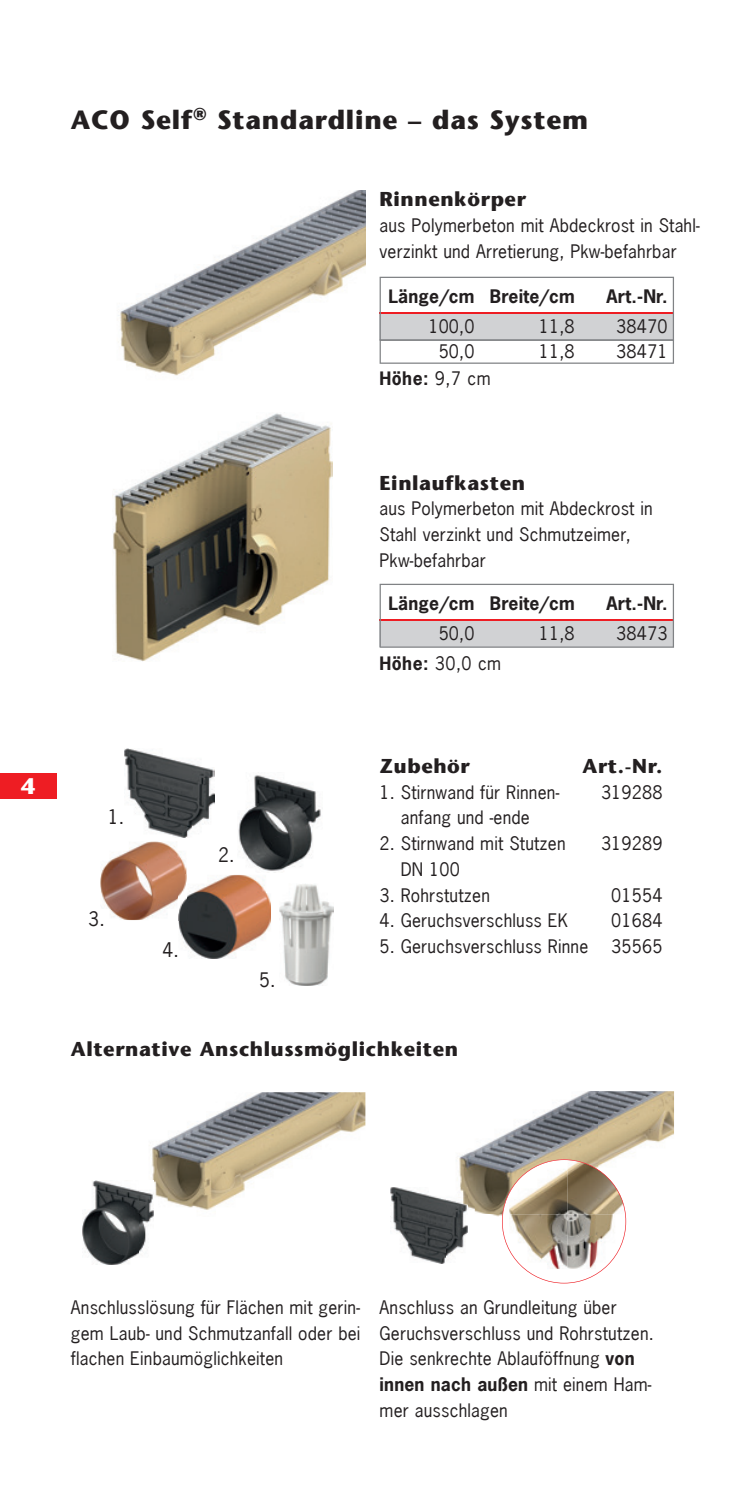
<style>
.page{position:relative;width:745px;height:1489px;background:#fff}
.page>*{position:absolute;margin:0;border:0;box-sizing:border-box;transform-origin:0 0}
.t1{font:700 26.25px "Stone Sans";letter-spacing:.03em;color:#231f20}
.t2{font:700 22.5px "Stone Sans";color:#fff}
.t3{font:700 20px "Stone Sans";letter-spacing:.03em;color:#231f20}
.t4{font:18.75px "News Gothic";color:#231f20}
.t5{font:17.5px/25.8px "News Gothic";letter-spacing:.01em;color:#231f20}
.t6{font:700 17.5px "News Gothic";letter-spacing:.01em;color:#231f20}
.s1{font-weight:400}
.s2{font-weight:700}
</style>
<div class="page">
<img style="left:118px;top:190px;width:247px;height:186px">
<img style="left:112px;top:413px;width:220px;height:248px">
<img style="left:152px;top:1092px;width:213px;height:125px">
<img style="left:459px;top:1091px;width:214px;height:142px">
<div style="left:0;top:772px;width:57px;height:26px;background:#ee1d23"></div>
<svg style="left:379px;top:277px;width:294px;height:87px"></svg>
<svg style="left:379px;top:583px;width:294px;height:64px"></svg>
<img style="left:125px;top:748px;width:90px;height:89px">
<img style="left:178px;top:874px;width:93px;height:84px">
<img style="left:279px;top:884px;width:54px;height:101px">
<img style="left:100px;top:841px;width:86px;height:79px">
<img style="left:178px;top:874px;width:8px;height:46px">
<svg style="left:501px;top:1159px;width:124px;height:124px"></svg>
<img style="left:82px;top:1180px;width:71px;height:83px">
<img style="left:390px;top:1186px;width:77px;height:77px">
<img style="left:238px;top:775px;width:83px;height:96px">
<p class="t2" style="left:21px;top:772px;width:16px">4</p>
<h1 class="t1" style="left:71px;top:104px;width:518px">ACO Self<sup>®</sup> Standardline – das System</h1>
<p class="t3" style="left:379px;top:187px;width:148px">Rinnenkörper</p>
<p class="t5" style="left:379px;top:212px;width:321px">aus Polymerbeton mit Abdeckrost in Stahl&shy;verzinkt und Arretierung, Pkw-befahrbar</p>
<p class="t6" style="left:388px;top:284px;width:188px">Länge/cm Breite/cm</p>
<p class="t6" style="left:606px;top:284px;width:62px">Art.-Nr.</p>
<p class="t5" style="left:428px;top:313px;width:48px">100,0</p>
<p class="t5" style="left:538px;top:313px;width:37px">11,8</p>
<p class="t5" style="left:616px;top:313px;width:53px">38470</p>
<p class="t5" style="left:438px;top:338px;width:37px">50,0</p>
<p class="t5" style="left:538px;top:338px;width:37px">11,8</p>
<p class="t5" style="left:616px;top:338px;width:53px">38471</p>
<p class="t6" style="left:379px;top:367px;width:112px">Höhe: <span class="s1">9,7 cm</span></p>
<p class="t3" style="left:379px;top:470px;width:147px">Einlaufkasten</p>
<p class="t5" style="left:379px;top:495px;width:274px">aus Polymerbeton mit Abdeckrost in<br>Stahl verzinkt und Schmutzeimer,<br>Pkw-befahrbar</p>
<p class="t6" style="left:388px;top:591px;width:188px">Länge/cm Breite/cm</p>
<p class="t6" style="left:606px;top:591px;width:62px">Art.-Nr.</p>
<p class="t5" style="left:438px;top:620px;width:37px">50,0</p>
<p class="t5" style="left:538px;top:620px;width:37px">11,8</p>
<p class="t5" style="left:616px;top:620px;width:53px">38473</p>
<p class="t4" style="left:108px;top:805px;width:18px">1.</p>
<p class="t4" style="left:88px;top:906px;width:18px">3.</p>
<p class="t4" style="left:162px;top:938px;width:18px">4.</p>
<p class="t4" style="left:218px;top:843px;width:18px">2.</p>
<p class="t4" style="left:259px;top:967px;width:18px">5.</p>
<p class="t5" style="left:379px;top:650px;width:123px"><span class="s2">Höhe:</span> 30,0 cm</p>
<p class="t3" style="left:379px;top:754px;width:92px">Zubehör</p>
<p class="t3" style="left:582px;top:754px;width:81px">Art.-Nr.</p>
<p class="t5" style="left:379px;top:779px;width:181px">1. Stirnwand für Rinnen-</p>
<p class="t5" style="left:600px;top:779px;width:63px">319288</p>
<p class="t5" style="left:400px;top:804px;width:130px">anfang und -ende</p>
<p class="t5" style="left:379px;top:830px;width:187px">2. Stirnwand mit Stutzen</p>
<p class="t5" style="left:600px;top:830px;width:63px">319289</p>
<p class="t5" style="left:400px;top:856px;width:60px">DN 100</p>
<p class="t5" style="left:379px;top:882px;width:112px">3. Rohrstutzen</p>
<p class="t5" style="left:611px;top:882px;width:53px">01554</p>
<p class="t5" style="left:379px;top:907px;width:190px">4. Geruchsverschluss EK</p>
<p class="t5" style="left:611px;top:907px;width:53px">01684</p>
<p class="t5" style="left:379px;top:933px;width:210px">5. Geruchsverschluss Rinne</p>
<p class="t5" style="left:611px;top:933px;width:53px">35565</p>
<p class="t3" style="left:71px;top:1037px;width:388px">Alternative Anschlussmöglichkeiten</p>
<p class="t5" style="left:71px;top:1294px;width:291px;text-align:justify">Anschlusslösung für Flächen mit gerin&shy;gem Laub- und Schmutzanfall oder bei flachen Einbau möglichkeiten</p>
<p class="t5" style="left:379px;top:1294px;width:275px">Anschluss an Grundleitung über<br>Geruchsverschluss und Rohrstutzen.<br>Die senkrechte Ablauföffnung <span class="s2">von innen nach außen</span> mit einem Ham&shy;mer ausschlagen</p>
</div>
